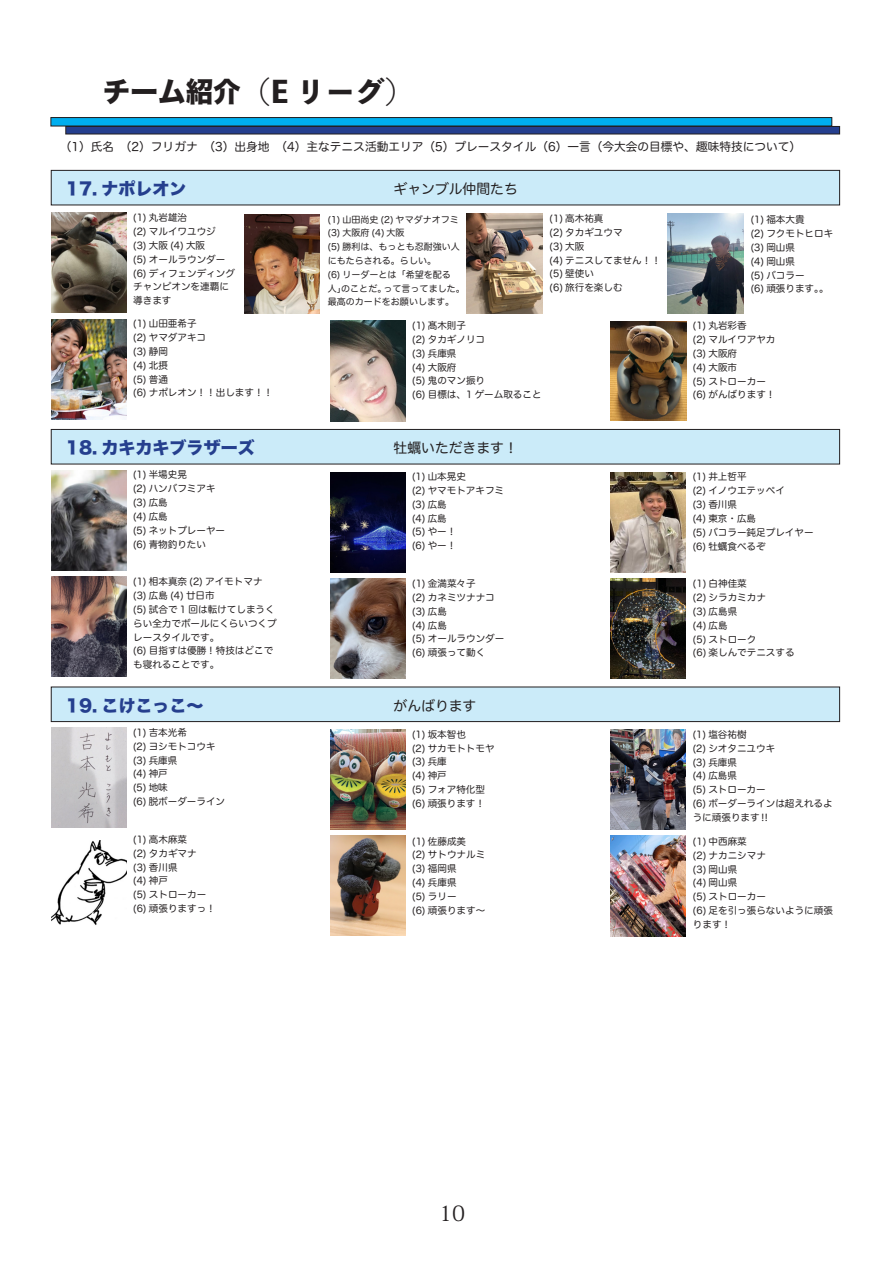
<style>
.page{position:relative;width:893px;height:1263px;background:#fff}
.page>*{position:absolute;margin:0;border:0;box-sizing:border-box;transform-origin:0 0}
.t1{font:800 29.7px "Toppan Bunkyu Midashi Gothic Std N";color:#231f20}
.t2{font:21.3px "Koz Min Pr 6 N";color:#231f20}
.t3{font:16.95px "Hira Kaku Std N W8";color:#253f8e}
.t4{font:13.8px "Hira Maru Pro N W4";color:#231f20}
.t5{font:11.7px "Hira Maru Pro N W4";color:#231f20}
.t6{font:9.6px/13.8px "Hira Maru Pro W4";color:#231f20}
.t7{font:9px/13.8px "Hira Maru Pro W4";color:#231f20}
.s1{font-family:"Hira Kaku Std W8";font-weight:400;font-size:27.6px}
</style>
<div class="page">
<div style="left:51px;top:170px;width:789px;height:35px;background:#cbebf9"></div>
<div style="left:51px;top:170px;width:789px;height:35px;border:1px solid #231f20"></div>
<div style="left:51px;top:429px;width:789px;height:35px;background:#cbebf9"></div>
<div style="left:51px;top:429px;width:789px;height:35px;border:1px solid #231f20"></div>
<div style="left:51px;top:687px;width:789px;height:34px;background:#cbebf9"></div>
<div style="left:51px;top:687px;width:789px;height:35px;border:1px solid #231f20"></div>
<img style="left:51px;top:470px;width:75px;height:100px">
<img style="left:51px;top:728px;width:75px;height:100px">
<img style="left:330px;top:472px;width:75px;height:100px">
<img style="left:330px;top:729px;width:75px;height:101px">
<img style="left:611px;top:472px;width:75px;height:100px">
<img style="left:611px;top:730px;width:75px;height:100px">
<img style="left:51px;top:212px;width:75px;height:100px">
<img style="left:51px;top:576px;width:75px;height:100px">
<img style="left:51px;top:840px;width:75px;height:85px">
<img style="left:244px;top:214px;width:76px;height:100px">
<img style="left:330px;top:578px;width:75px;height:100px">
<img style="left:330px;top:836px;width:75px;height:100px">
<img style="left:467px;top:214px;width:75px;height:100px">
<img style="left:611px;top:578px;width:75px;height:100px">
<img style="left:611px;top:836px;width:75px;height:100px">
<img style="left:668px;top:214px;width:75px;height:100px">
<div style="left:51px;top:118px;width:781px;height:8px;background:#00aeef"></div>
<div style="left:51px;top:117px;width:781px;height:9px;border:1px solid #231f20"></div>
<div style="left:66px;top:126px;width:774px;height:8px;background:#253f8e"></div>
<div style="left:66px;top:126px;width:774px;height:8px;border:1px solid #231f20"></div>
<img style="left:51px;top:319px;width:75px;height:100px">
<img style="left:330px;top:321px;width:75px;height:100px">
<img style="left:611px;top:322px;width:75px;height:99px">
<p class="t1" style="left:103px;top:69px;width:313px"><span class="s1">チーム紹介</span>（E リーグ）</p>
<p class="t5" style="left:60px;top:136px;width:743px">（1）氏名　（2）フリガナ　（3）出身地　（4）主なテニス活動エリア（5）プレースタイル（6）一言（今大会の目標や、趣味特技について）</p>
<p class="t4" style="left:394px;top:177px;width:126px">ギャンブル仲間たち</p>
<p class="t3" style="left:66px;top:179px;width:122px">17. ナポレオン</p>
<p class="t6" style="left:133px;top:210px;width:55px">(1) 丸岩雄治</p>
<p class="t6" style="left:133px;top:224px;width:84px">(2) マルイワユウジ</p>
<p class="t6" style="left:133px;top:238px;width:73px">(3) 大阪 (4) 大阪</p>
<p class="t6" style="left:133px;top:252px;width:94px">(5) オールラウンダー</p>
<p class="t6" style="left:133px;top:265px;width:103px">(6) ディフェンディングチャンピオンを連覇に導きます</p>
<p class="t6" style="left:133px;top:316px;width:65px">(1) 山田亜希子</p>
<p class="t6" style="left:133px;top:330px;width:75px">(2) ヤマダアキコ</p>
<p class="t6" style="left:133px;top:344px;width:36px">(3) 静岡</p>
<p class="t6" style="left:133px;top:358px;width:36px">(4) 北摂</p>
<p class="t6" style="left:133px;top:372px;width:36px">(5) 普通</p>
<p class="t6" style="left:133px;top:385px;width:142px">(6) ナポレオン！！出します！！</p>
<p class="t3" style="left:66px;top:438px;width:190px">18. カキカキブラザーズ</p>
<p class="t6" style="left:133px;top:467px;width:55px">(1) 半場史晃</p>
<p class="t6" style="left:133px;top:481px;width:84px">(2) ハンバフミアキ</p>
<p class="t6" style="left:133px;top:495px;width:36px">(3) 広島</p>
<p class="t6" style="left:133px;top:509px;width:36px">(4) 広島</p>
<p class="t6" style="left:133px;top:523px;width:94px">(5) ネットプレーヤー</p>
<p class="t6" style="left:133px;top:536px;width:75px">(6) 青物釣りたい</p>
<p class="t6" style="left:133px;top:574px;width:131px">(1) 相本真奈 (2) アイモトマナ</p>
<p class="t6" style="left:133px;top:588px;width:83px">(3) 広島 (4) 廿日市</p>
<p class="t6" style="left:133px;top:602px;width:145px">(5) 試合で 1 回は転けてしまうくらい全力でボールにくらいつくプレースタイルです。</p>
<p class="t6" style="left:133px;top:643px;width:142px">(6) 目指すは優勝！特技はどこでも寝れることです。</p>
<p class="t3" style="left:66px;top:696px;width:139px">19. こけこっこ〜</p>
<p class="t6" style="left:133px;top:725px;width:55px">(1) 吉本光希</p>
<p class="t6" style="left:133px;top:739px;width:84px">(2) ヨシモトコウキ</p>
<p class="t6" style="left:133px;top:752px;width:46px">(3) 兵庫県</p>
<p class="t6" style="left:133px;top:766px;width:36px">(4) 神戸</p>
<p class="t6" style="left:133px;top:780px;width:36px">(5) 地味</p>
<p class="t6" style="left:133px;top:794px;width:94px">(6) 脱ボーダーライン</p>
<p class="t6" style="left:133px;top:832px;width:55px">(1) 高木麻菜</p>
<p class="t6" style="left:133px;top:846px;width:65px">(2) タカギマナ</p>
<p class="t6" style="left:133px;top:859px;width:46px">(3) 香川県</p>
<p class="t6" style="left:133px;top:873px;width:36px">(4) 神戸</p>
<p class="t6" style="left:133px;top:887px;width:75px">(5) ストローカー</p>
<p class="t6" style="left:133px;top:901px;width:84px">(6) 頑張りますっ！</p>
<p class="t7" style="left:328px;top:212px;width:133px">(1) 山田尚史 (2) ヤマダナオフミ(3) 大阪府 (4) 大阪</p>
<p class="t7" style="left:328px;top:239px;width:134px">(5) 勝利は、もっとも忍耐強い人にもたらされる。らしい。</p>
<p class="t7" style="left:328px;top:267px;width:139px">(6) リーダーとは「希望を配る<br>人」のことだ。って言ってました。最高のカードをお願いします。</p>
<p class="t6" style="left:412px;top:318px;width:55px">(1) 髙木則子</p>
<p class="t6" style="left:412px;top:332px;width:75px">(2) タカギノリコ</p>
<p class="t6" style="left:412px;top:346px;width:46px">(3) 兵庫県</p>
<p class="t6" style="left:412px;top:359px;width:46px">(4) 大阪府</p>
<p class="t6" style="left:412px;top:373px;width:75px">(5) 鬼のマン振り</p>
<p class="t6" style="left:412px;top:387px;width:131px">(6) 目標は、1 ゲーム取ること</p>
<p class="t6" style="left:550px;top:211px;width:55px">(1) 高木祐真</p>
<p class="t6" style="left:550px;top:225px;width:75px">(2) タカギユウマ</p>
<p class="t6" style="left:550px;top:239px;width:36px">(3) 大阪</p>
<p class="t6" style="left:550px;top:253px;width:113px">(4) テニスしてません！！</p>
<p class="t6" style="left:550px;top:266px;width:46px">(5) 壁使い</p>
<p class="t6" style="left:550px;top:280px;width:75px">(6) 旅行を楽しむ</p>
<p class="t4" style="left:394px;top:436px;width:126px">牡蠣いただきます！</p>
<p class="t6" style="left:412px;top:469px;width:55px">(1) 山本晃史</p>
<p class="t6" style="left:412px;top:483px;width:94px">(2) ヤマモトアキフミ</p>
<p class="t6" style="left:412px;top:497px;width:36px">(3) 広島</p>
<p class="t6" style="left:412px;top:510px;width:36px">(4) 広島</p>
<p class="t6" style="left:412px;top:524px;width:46px">(5) やー！</p>
<p class="t6" style="left:412px;top:538px;width:46px">(6) やー！</p>
<p class="t6" style="left:412px;top:576px;width:65px">(1) 金満菜々子</p>
<p class="t6" style="left:412px;top:590px;width:84px">(2) カネミツナナコ</p>
<p class="t6" style="left:412px;top:604px;width:36px">(3) 広島</p>
<p class="t6" style="left:412px;top:617px;width:36px">(4) 広島</p>
<p class="t6" style="left:412px;top:631px;width:94px">(5) オールラウンダー</p>
<p class="t6" style="left:412px;top:645px;width:75px">(6) 頑張って動く</p>
<p class="t4" style="left:394px;top:694px;width:84px">がんばります</p>
<p class="t6" style="left:412px;top:727px;width:55px">(1) 坂本智也</p>
<p class="t6" style="left:412px;top:740px;width:84px">(2) サカモトトモヤ</p>
<p class="t6" style="left:412px;top:754px;width:36px">(3) 兵庫</p>
<p class="t6" style="left:412px;top:768px;width:36px">(4) 神戸</p>
<p class="t6" style="left:412px;top:782px;width:75px">(5) フォア特化型</p>
<p class="t6" style="left:412px;top:796px;width:75px">(6) 頑張ります！</p>
<p class="t6" style="left:412px;top:833px;width:55px">(1) 佐藤成美</p>
<p class="t6" style="left:412px;top:847px;width:75px">(2) サトウナルミ</p>
<p class="t6" style="left:412px;top:861px;width:46px">(3) 福岡県</p>
<p class="t6" style="left:412px;top:875px;width:46px">(4) 兵庫県</p>
<p class="t6" style="left:412px;top:889px;width:46px">(5) ラリー</p>
<p class="t6" style="left:412px;top:903px;width:74px">(6) 頑張ります～</p>
<p class="t6" style="left:751px;top:212px;width:55px">(1) 福本大貴</p>
<p class="t6" style="left:751px;top:226px;width:84px">(2) フクモトヒロキ</p>
<p class="t6" style="left:751px;top:240px;width:46px">(3) 岡山県</p>
<p class="t6" style="left:751px;top:254px;width:46px">(4) 岡山県</p>
<p class="t6" style="left:751px;top:267px;width:55px">(5) バコラー</p>
<p class="t6" style="left:751px;top:281px;width:79px">(6) 頑張ります。。</p>
<p class="t6" style="left:693px;top:318px;width:55px">(1) 丸岩彩香</p>
<p class="t6" style="left:693px;top:332px;width:84px">(2) マルイワアヤカ</p>
<p class="t6" style="left:693px;top:346px;width:46px">(3) 大阪府</p>
<p class="t6" style="left:693px;top:360px;width:46px">(4) 大阪市</p>
<p class="t6" style="left:693px;top:374px;width:75px">(5) ストローカー</p>
<p class="t6" style="left:693px;top:387px;width:84px">(6) がんばります！</p>
<p class="t6" style="left:693px;top:469px;width:55px">(1) 井上哲平</p>
<p class="t6" style="left:693px;top:483px;width:94px">(2) イノウエテッペイ</p>
<p class="t6" style="left:693px;top:497px;width:46px">(3) 香川県</p>
<p class="t6" style="left:693px;top:511px;width:65px">(4) 東京・広島</p>
<p class="t6" style="left:693px;top:525px;width:122px">(5) バコラー鈍足プレイヤー</p>
<p class="t6" style="left:693px;top:538px;width:75px">(6) 牡蠣食べるぞ</p>
<p class="t6" style="left:693px;top:576px;width:55px">(1) 白神佳菜</p>
<p class="t6" style="left:693px;top:590px;width:75px">(2) シラカミカナ</p>
<p class="t6" style="left:693px;top:604px;width:46px">(3) 広島県</p>
<p class="t6" style="left:693px;top:618px;width:36px">(4) 広島</p>
<p class="t6" style="left:693px;top:631px;width:65px">(5) ストローク</p>
<p class="t6" style="left:693px;top:645px;width:103px">(6) 楽しんでテニスする</p>
<p class="t6" style="left:693px;top:727px;width:55px">(1) 塩谷祐樹</p>
<p class="t6" style="left:693px;top:741px;width:84px">(2) シオタニユウキ</p>
<p class="t6" style="left:693px;top:754px;width:46px">(3) 兵庫県</p>
<p class="t6" style="left:693px;top:768px;width:46px">(4) 広島県</p>
<p class="t6" style="left:693px;top:782px;width:75px">(5) ストローカー</p>
<p class="t6" style="left:693px;top:796px;width:142px">(6) ボーダーラインは超えれるように頑張ります‼︎</p>
<p class="t6" style="left:693px;top:834px;width:55px">(1) 中西麻菜</p>
<p class="t6" style="left:693px;top:848px;width:75px">(2) ナカニシマナ</p>
<p class="t6" style="left:693px;top:861px;width:46px">(3) 岡山県</p>
<p class="t6" style="left:693px;top:875px;width:46px">(4) 岡山県</p>
<p class="t6" style="left:693px;top:889px;width:75px">(5) ストローカー</p>
<p class="t6" style="left:693px;top:903px;width:142px">(6) 足を引っ張らないように頑張ります！</p>
<p class="t2" style="left:439px;top:1201px;width:28px">10</p>
</div>
